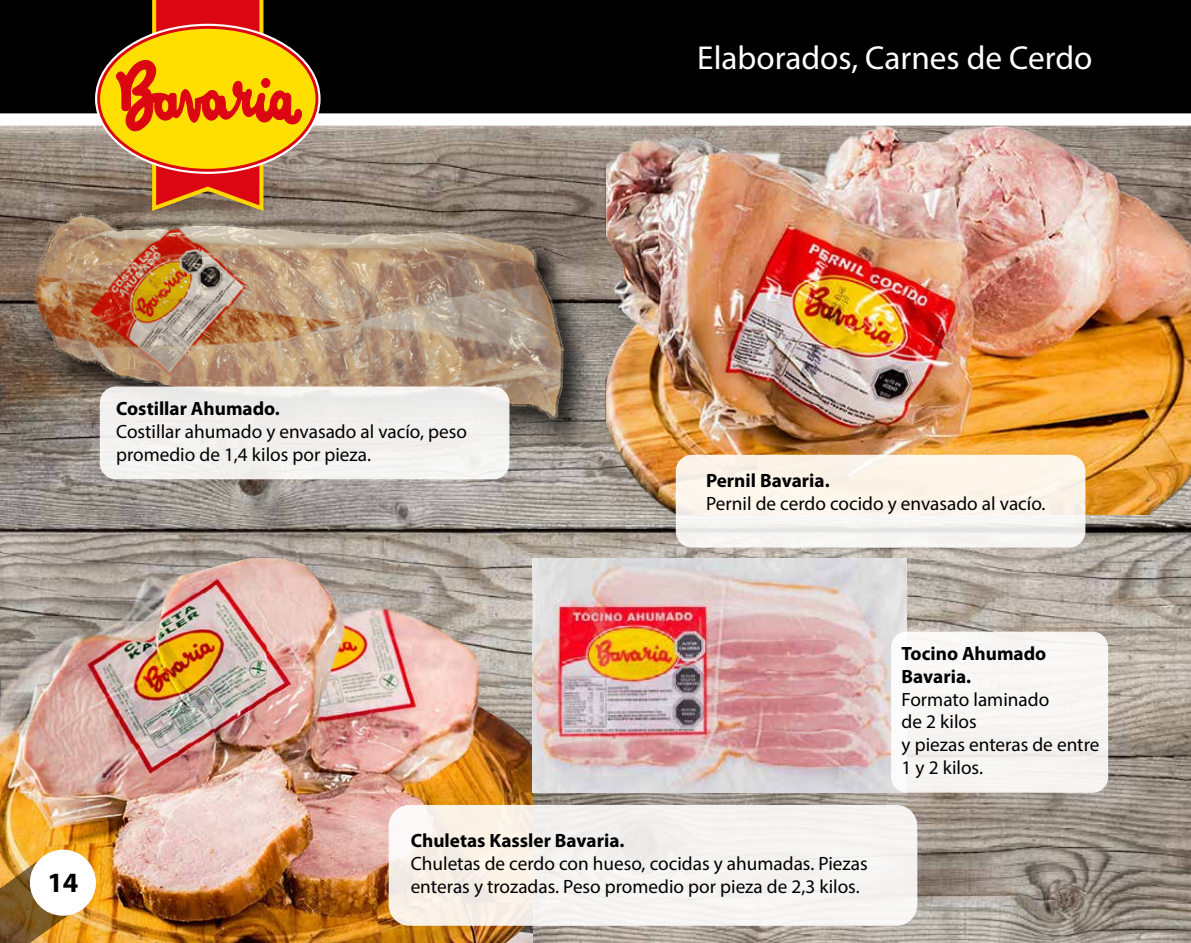
<style>
.page{position:relative;width:1191px;height:943px;background:#fff}
.page>*{position:absolute;margin:0;border:0;box-sizing:border-box;transform-origin:0 0}
.t1{font:33.25px "Myriad Pro";color:#fff}
.t2{font:700 28px "Myriad Pro";color:#000}
.t3{font:19.25px/22.8px "Myriad Pro";color:#000}
.t4{font:700 19.25px/22.8px "Myriad Pro";color:#000}
</style>
<div class="page">
<img style="left:0;top:126px;width:1191px;height:817px">
<img style="left:0;top:543px;width:532px;height:400px">
<img style="left:595px;top:126px;width:596px;height:388px">
<div style="left:388px;top:805px;width:529px;height:120px;background:#f5f3f1;border-radius:21px"></div>
<img style="left:19px;top:199px;width:583px;height:261px">
<img style="left:33px;top:213px;width:531px;height:207px">
<img style="left:532px;top:558px;width:374px;height:234px">
<div style="left:100px;top:386px;width:409px;height:93px;background:#f1f0ef;border-radius:16px"></div>
<div style="left:891px;top:631px;width:217px;height:161px;background:#f7f6f5;border-radius:16px"></div>
<svg style="left:676px;top:455px;width:409px;height:92px;fill:#fbf5ec"></svg>
<img style="left:0;top:853px;width:86px;height:90px">
<div style="left:30px;top:849px;width:66px;height:66px;background:#fff;border-radius:50%"></div>
<div style="left:0;top:0;width:1191px;height:119px;background:#000"></div>
<div style="left:0;top:113px;width:1191px;height:13px;background:#fff"></div>
<svg style="left:99px;top:27px;width:218px;height:143px;background:#fac202"></svg>
<svg style="left:116px;top:0;width:186px;height:214px;background:#cf811a"></svg>
<h1 class="t1" style="left:697px;top:38px;width:396px">Elaborados, Carnes de Cerdo</h1>
<p class="t4" style="left:116px;top:396px;width:165px">Costillar Ahumado.</p>
<p class="t3" style="left:116px;top:419px;width:352px">Costillar ahumado y envasado al vacío, peso promedio de 1,4 kilos por pieza.</p>
<p class="t4" style="left:706px;top:468px;width:125px">Pernil Bavaria.</p>
<p class="t3" style="left:706px;top:491px;width:341px">Pernil de cerdo cocido y envasado al vacío.</p>
<h2 class="t2" style="left:47px;top:864px;width:33px">14</h2>
<p class="t4" style="left:411px;top:828px;width:215px">Chuletas Kassler Bavaria.</p>
<p class="t3" style="left:411px;top:851px;width:458px">Chuletas de cerdo con hueso, cocidas y ahumadas. Piezas enteras y trozadas. Peso promedio por pieza de 2,3 kilos.</p>
<p class="t4" style="left:901px;top:641px;width:146px">Tocino Ahumado<br>Bavaria.</p>
<p class="t3" style="left:901px;top:687px;width:199px">Formato laminado<br>de 2 kilos<br>y piezas enteras de entre<br>1 y 2 kilos.</p>
</div>
